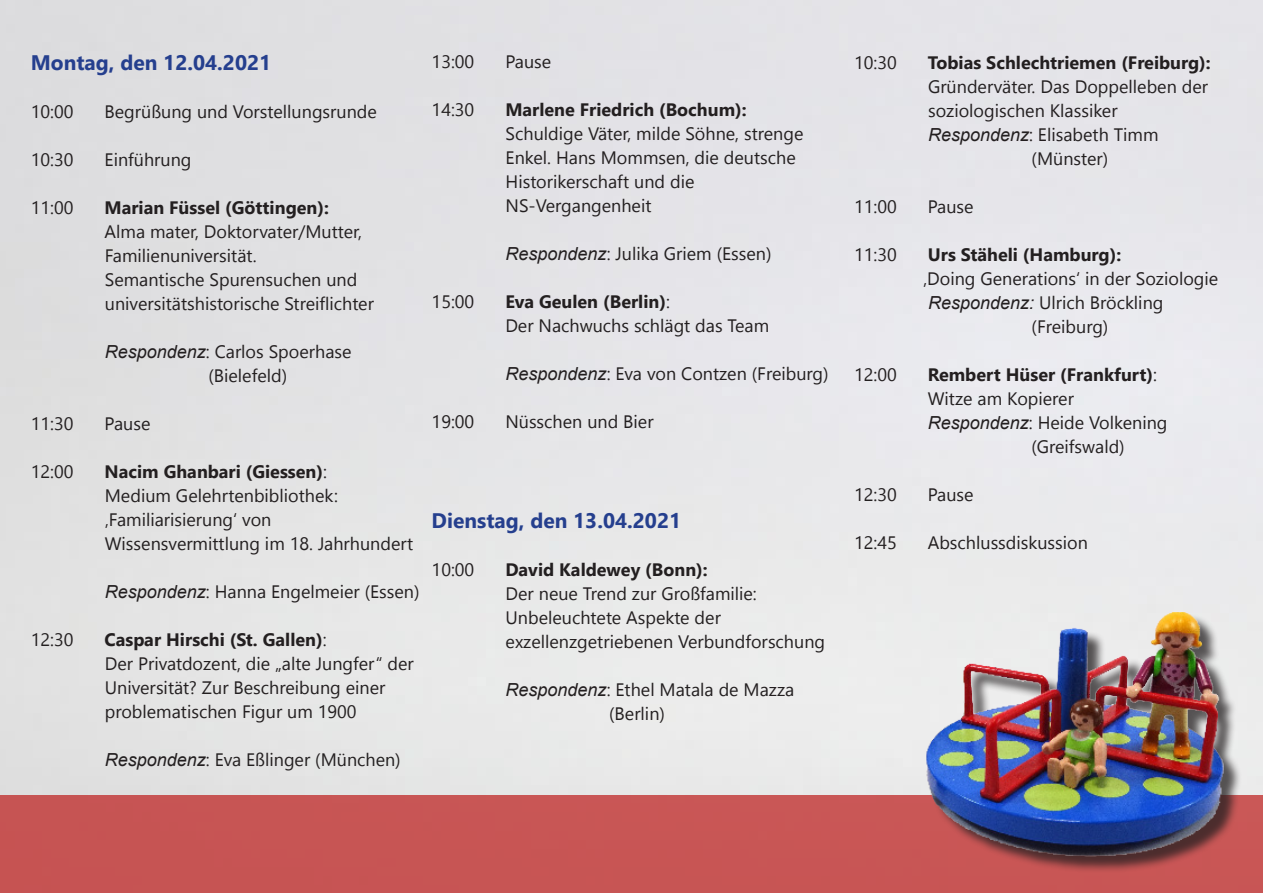
<style>
.page{position:relative;width:1263px;height:893px;background:#fff}
.page>*{position:absolute;margin:0;border:0;box-sizing:border-box;transform-origin:0 0}
.t1{font:700 21px "Nirmala UI";color:#253f8e}
.t2{font:18px/24px "Nirmala UI";color:#231f20}
.t3{font:700 18px "Nirmala UI";color:#231f20}
.s1{font-family:"Arial";font-style:italic}
.s2{font-weight:400}
</style>
<div class="page">
<div style="left:0;top:795px;width:1263px;height:98px;background:#c75554"></div>
<img style="left:676px;top:540px;width:587px;height:330px">
<p class="t1" style="left:31px;top:45px;width:242px">Montag, den 12.04.2021</p>
<p class="t2" style="left:31px;top:98px;width:44px">10:00</p>
<p class="t2" style="left:105px;top:98px;width:274px">Begrüßung und Vorstellungsrunde</p>
<p class="t2" style="left:31px;top:146px;width:44px">10:30</p>
<p class="t2" style="left:105px;top:146px;width:88px">Einführung</p>
<p class="t2" style="left:31px;top:194px;width:44px">11:00</p>
<p class="t3" style="left:105px;top:192px;width:226px">Marian Füssel (Göttingen):</p>
<p class="t2" style="left:105px;top:218px;width:271px">Alma mater, Doktorvater/Mutter,<br>Familienuniversität.<br>Semantische Spurensuchen und universitätshistorische Streiflichter</p>
<p class="t2" style="left:208px;top:338px;width:145px;text-indent:-104px"><span class="s1">Respondenz</span>: Carlos Spoerhase (Bielefeld)</p>
<p class="t2" style="left:31px;top:410px;width:44px">11:30</p>
<p class="t2" style="left:105px;top:410px;width:47px">Pause</p>
<p class="t2" style="left:31px;top:458px;width:44px">12:00</p>
<p class="t3" style="left:105px;top:456px;width:224px">Nacim Ghanbari (Giessen)<span class="s2">:</span></p>
<p class="t2" style="left:105px;top:482px;width:310px">Medium Gelehrtenbibliothek: ‚Familiarisierung‘ von<br>Wissensvermittlung im 18. Jahrhundert</p>
<p class="t2" style="left:105px;top:578px;width:316px"><span class="s1">Respondenz</span>: Hanna Engelmeier (Essen)</p>
<p class="t2" style="left:31px;top:626px;width:44px">12:30</p>
<p class="t3" style="left:105px;top:624px;width:224px">Caspar Hirschi (St. Gallen)<span class="s2">:</span></p>
<p class="t2" style="left:105px;top:650px;width:311px">Der Privatdozent, die „alte Jungfer“ der<br>Universität? Zur Beschreibung einer problematischen Figur um 1900</p>
<p class="t2" style="left:105px;top:746px;width:297px"><span class="s1">Respondenz</span>: Eva Eßlinger (München)</p>
<p class="t2" style="left:432px;top:48px;width:44px">13:00</p>
<p class="t2" style="left:505px;top:48px;width:47px">Pause</p>
<p class="t2" style="left:432px;top:96px;width:44px">14:30</p>
<p class="t3" style="left:505px;top:94px;width:243px">Marlene Friedrich (Bochum):</p>
<p class="t2" style="left:506px;top:120px;width:299px">Schuldige Väter, milde Söhne, strenge<br>Enkel. Hans Mommsen, die deutsche<br>Historikerschaft und die<br>NS-Vergangenheit</p>
<p class="t2" style="left:506px;top:240px;width:267px"><span class="s1">Respondenz</span>: Julika Griem (Essen)</p>
<p class="t2" style="left:432px;top:288px;width:44px">15:00</p>
<p class="t3" style="left:505px;top:286px;width:166px">Eva Geulen (Berlin)<span class="s2">:</span></p>
<p class="t2" style="left:505px;top:312px;width:265px">Der Nachwuchs schlägt das Team</p>
<p class="t2" style="left:506px;top:360px;width:325px"><span class="s1">Respondenz</span>: Eva von Contzen (Freiburg)</p>
<p class="t2" style="left:432px;top:408px;width:44px">19:00</p>
<p class="t2" style="left:505px;top:408px;width:150px">Nüsschen und Bier</p>
<p class="t1" style="left:432px;top:502px;width:251px">Dienstag, den 13.04.2021</p>
<p class="t2" style="left:432px;top:556px;width:44px">10:00</p>
<p class="t3" style="left:505px;top:554px;width:204px">David Kaldewey (Bonn):</p>
<p class="t2" style="left:506px;top:580px;width:321px">Der neue Trend zur Großfamilie:<br>Unbeleuchtete Aspekte der exzellenzgetriebenen Verbundforschung</p>
<p class="t2" style="left:609px;top:676px;width:187px;text-indent:-104px"><span class="s1">Respondenz</span>: Ethel Matala de Mazza (Berlin)</p>
<p class="t2" style="left:854px;top:49px;width:44px">10:30</p>
<p class="t3" style="left:928px;top:47px;width:284px">Tobias Schlechtriemen (Freiburg):</p>
<p class="t2" style="left:928px;top:73px;width:282px">Gründerväter. Das Doppelleben der soziologischen Klassiker</p>
<p class="t2" style="left:1031px;top:121px;width:128px;text-indent:-104px"><span class="s1">Respondenz</span>: Elisabeth Timm (Münster)</p>
<p class="t2" style="left:854px;top:193px;width:44px">11:00</p>
<p class="t2" style="left:928px;top:193px;width:47px">Pause</p>
<p class="t2" style="left:854px;top:241px;width:44px">11:30</p>
<p class="t3" style="left:928px;top:239px;width:195px">Urs Stäheli (Hamburg):</p>
<p class="t2" style="left:923px;top:265px;width:297px">‚Doing Generations‘ in der Soziologie</p>
<p class="t2" style="left:1031px;top:289px;width:133px;text-indent:-104px"><span class="s1">Respondenz:</span> Ulrich Bröckling (Freiburg)</p>
<p class="t2" style="left:854px;top:361px;width:44px">12:00</p>
<p class="t3" style="left:928px;top:359px;width:231px">Rembert Hüser (Frankfurt)<span class="s2">:</span></p>
<p class="t2" style="left:928px;top:385px;width:148px">Witze am Kopierer</p>
<p class="t2" style="left:1031px;top:409px;width:138px;text-indent:-104px"><span class="s1">Respondenz</span>: Heide Volkening (Greifswald)</p>
<p class="t2" style="left:854px;top:481px;width:44px">12:30</p>
<p class="t2" style="left:928px;top:481px;width:47px">Pause</p>
<p class="t2" style="left:854px;top:529px;width:44px">12:45</p>
<p class="t2" style="left:928px;top:529px;width:162px">Abschlussdiskussion</p>
</div>
